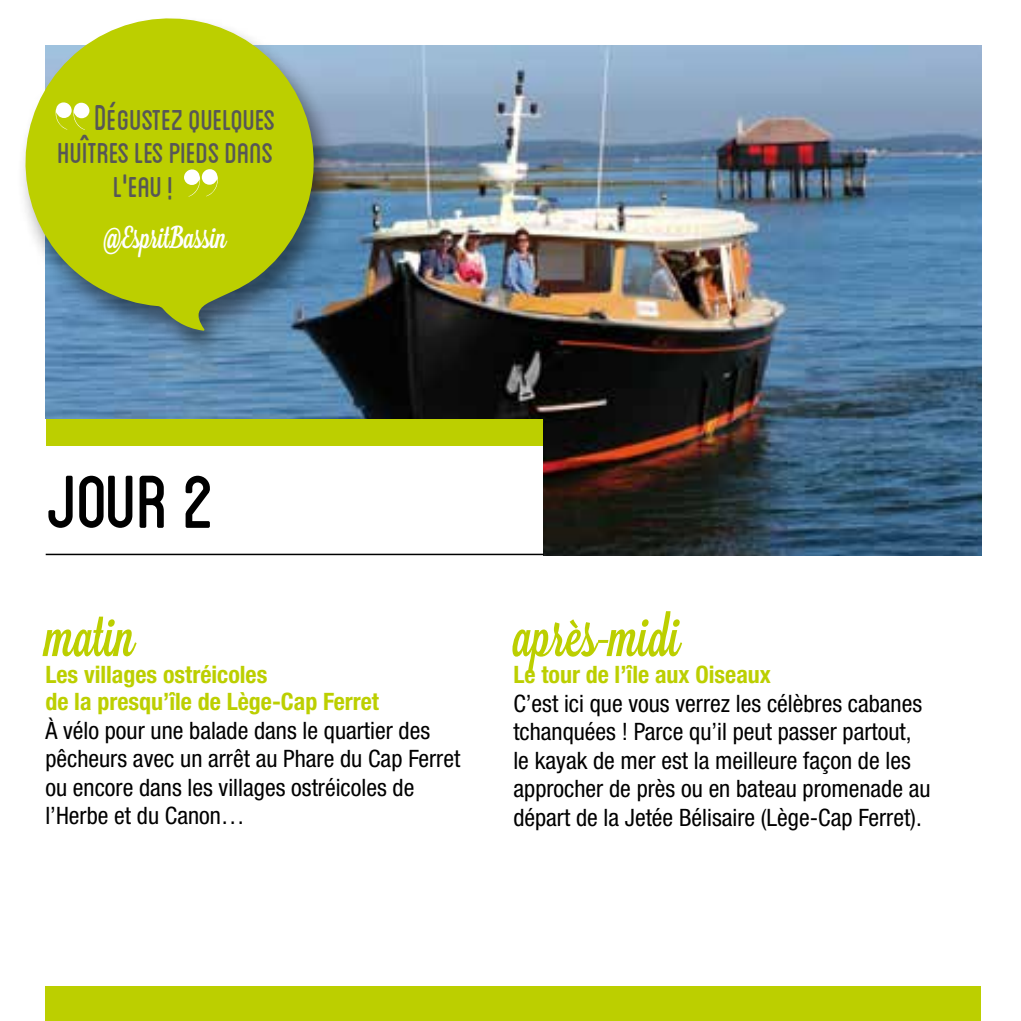
<style>
.page{position:relative;width:1021px;height:1021px;background:#fff}
.page>*{position:absolute;margin:0;border:0;box-sizing:border-box;transform-origin:0 0}
.t1{font:105.3px "Blanch Caps";color:#000}
.t2{font:57px "Lavanderia Sturdy";color:#bccf00}
.t3{font:40.2px "Blanch Caps";letter-spacing:-.01em;color:#575756}
.t4{font:30.9px "Lavanderia Sturdy";color:#fff}
.t5{font:condensed 24px/28.5px "Helvetica Neue LT Std";color:#000}
.t6{font:700 condensed 24px/27px "Helvetica Neue LT Std";color:#bccf00}
.s1{font-size:50.4px}
</style>
<div class="page">
<img style="left:45px;top:46px;width:936px;height:509px">
<div style="left:6px;top:419px;width:536px;height:545px;background:#fff"></div>
<div style="left:46px;top:419px;width:496px;height:26px;background:#bccf00"></div>
<div style="left:45px;top:986px;width:936px;height:34px;background:#bccf00"></div>
<hr style="left:46px;top:553px;width:498px;height:2px;background:#000">
<div style="left:16px;top:15px;width:324px;height:348px;background:#000;opacity:.48"></div>
<svg style="left:16px;top:15px;width:316px;height:316px;background:#b1c544"></svg>
<svg style="left:56px;top:102px;width:33px;height:28px"></svg>
<svg style="left:184px;top:169px;width:34px;height:28px"></svg>
<h3 class="t3" style="left:94px;top:102px;width:182px"><span class="s1">D</span>égustez quelques</h3>
<h3 class="t3" style="left:58px;top:135px;width:217px">huîtres les pieds dans</h3>
<h3 class="t3" style="left:113px;top:168px;width:62px">l'eau !</h3>
<p class="t4" style="left:104px;top:219px;width:124px">@EspritBassin</p>
<h1 class="t1" style="left:45px;top:454px;width:172px">Jour 2</h1>
<h2 class="t2" style="left:45px;top:603px;width:91px">matin</h2>
<p class="t6" style="left:45px;top:660px;width:335px">Les villages ostréicoles<br>de la presqu’île de Lège-Cap Ferret</p>
<p class="t5" style="left:45px;top:715px;width:416px">À vélo pour une balade dans le quartier des pêcheurs avec un arrêt au Phare du Cap Ferret ou encore dans les villages ostréicoles de l’Herbe et du Canon…</p>
<h2 class="t2" style="left:513px;top:603px;width:169px">après-midi</h2>
<p class="t6" style="left:513px;top:660px;width:259px">Le tour de l’île aux Oiseaux</p>
<p class="t5" style="left:513px;top:688px;width:419px">C’est ici que vous verrez les célèbres cabanes tchanquées ! Parce qu’il peut passer partout, le kayak de mer est la meilleure façon de les approcher de près ou en bateau promenade au départ de la Jetée Bélisaire (Lège-Cap Ferret).</p>
</div>
